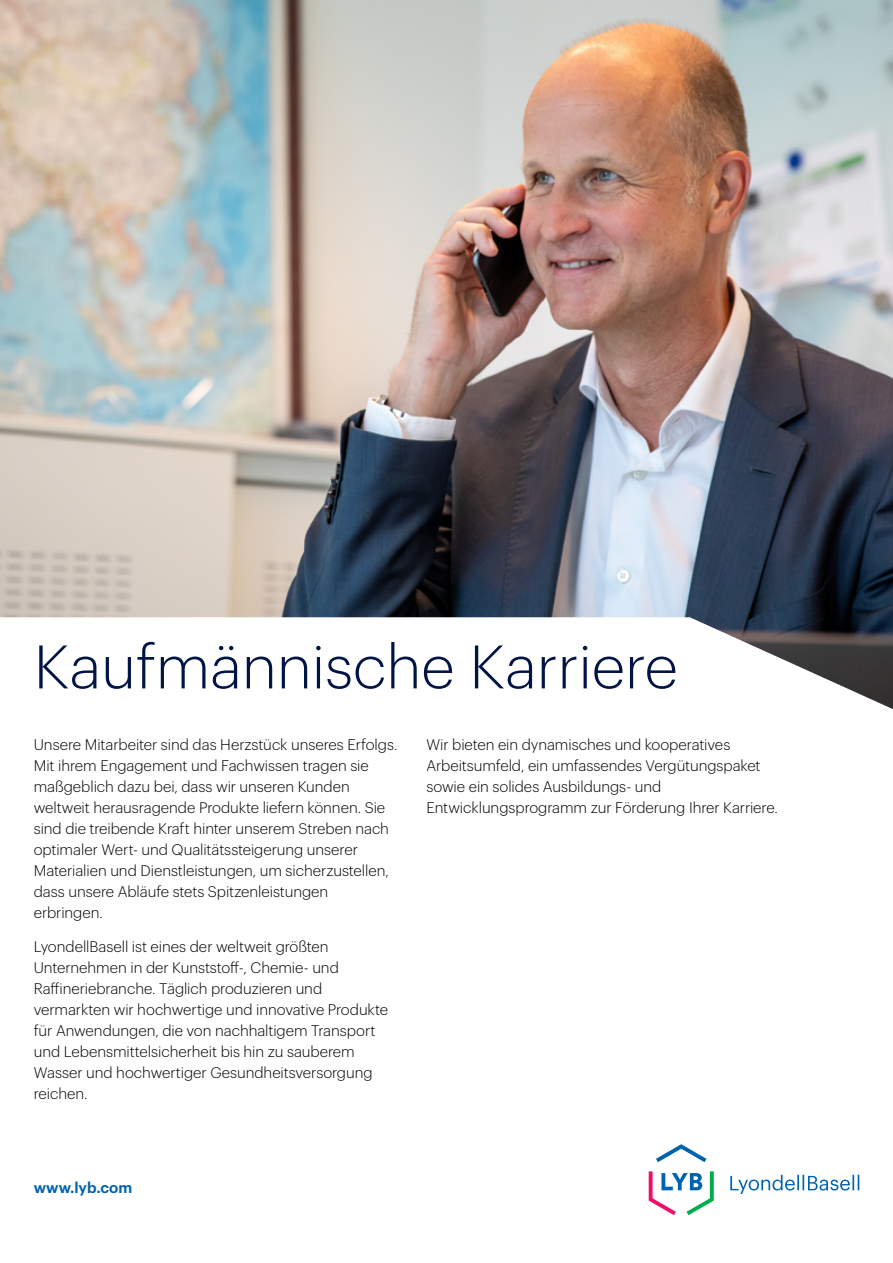
<style>
.page{position:relative;width:893px;height:1263px;background:#fff}
.page>*{position:absolute;margin:0;border:0;box-sizing:border-box;transform-origin:0 0}
.t1{font:300 60px "Graphik";color:#001446}
.t2{font:300 15px/21px "Graphik";letter-spacing:-.005em;color:#000}
.t3{font:600 15px "Graphik";color:#0063b0}
</style>
<div class="page">
<svg style="left:730px;top:1175px;width:129px;height:19px"></svg>
<svg style="left:656px;top:1144px;width:50px;height:18px"></svg>
<svg style="left:649px;top:1171px;width:65px;height:44px"></svg>
<img style="left:0;top:0;width:893px;height:709px">
<h1 class="t1" style="left:34px;top:623px;width:646px">Kaufmännische Karriere</h1>
<p class="t2" style="left:34px;top:733px;width:365px">Unsere Mitarbeiter sind das Herzstück unseres Erfolgs.<br>Mit ihrem Engagement und Fachwissen tragen sie maßgeblich dazu bei, dass wir unseren Kunden weltweit herausragende Produkte liefern können. Sie sind die treibende Kraft hinter unserem Streben nach optimaler Wert- und Qualitätssteigerung unserer Materialien und Dienstleistungen, um sicherzustellen, dass unsere Abläufe stets Spitzenleistungen erbringen.</p>
<p class="t2" style="left:34px;top:935px;width:356px">LyondellBasell ist eines der weltweit größten Unternehmen in der Kunststoff-, Chemie- und Raffineriebranche. Täglich produzieren und vermarkten wir hochwertige und innovative Produkte für Anwendungen, die von nachhaltigem Transport und Lebensmittelsicherheit bis hin zu sauberem Wasser und hochwertiger Gesundheitsversorgung reichen.</p>
<p class="t2" style="left:426px;top:733px;width:353px">Wir bieten ein dynamisches und kooperatives Arbeitsumfeld, ein umfassendes Vergütungspaket sowie ein solides Ausbildungs- und Entwicklungsprogramm zur Förderung Ihrer Karriere.</p>
<p class="t3" style="left:34px;top:1176px;width:100px">www.lyb.com</p>
</div>
